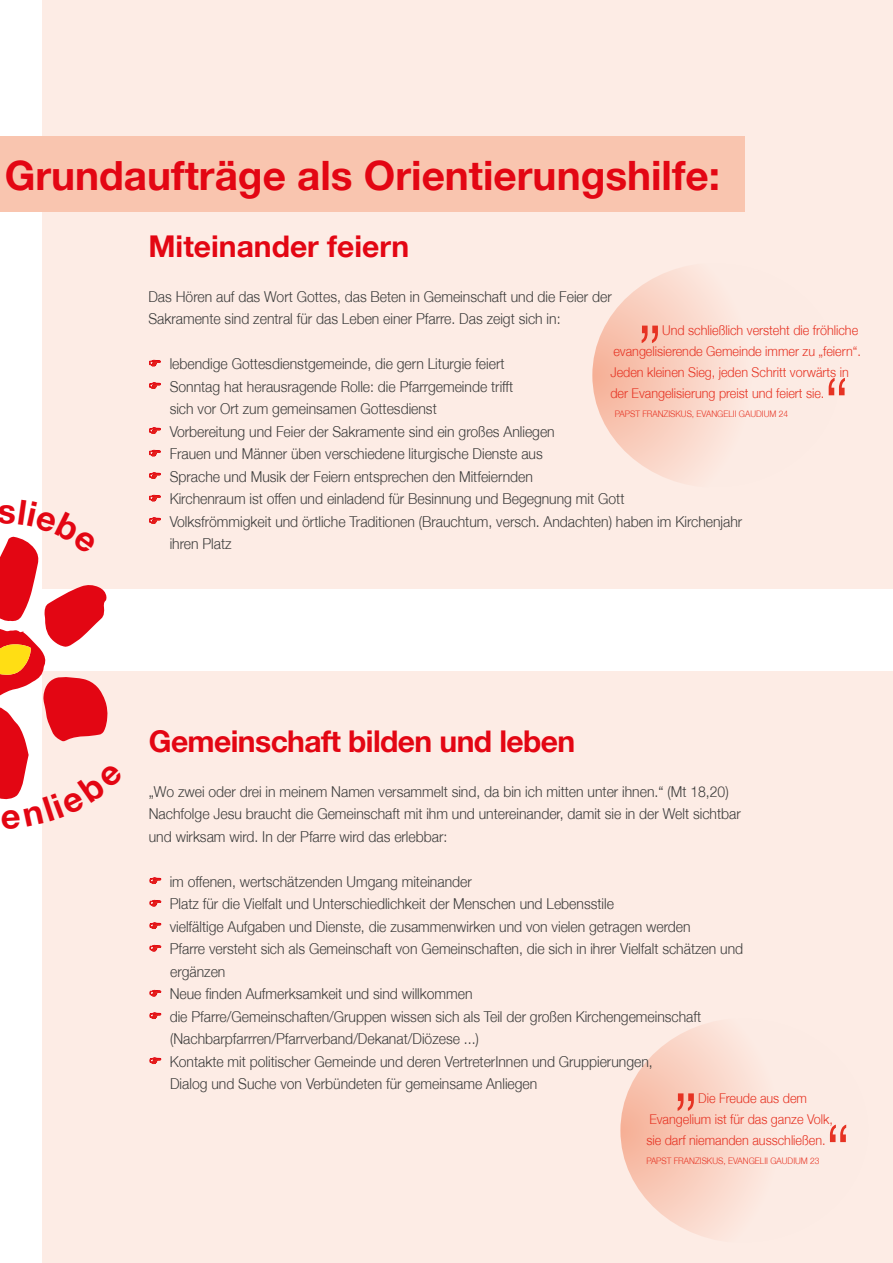
<style>
.page{position:relative;width:893px;height:1263px;background:#fff}
.page>*{position:absolute;margin:0;border:0;box-sizing:border-box;transform-origin:0 0}
.t1{font:300 72px "Helvetica Neue";color:#e63323;scale:.93 1}
.t2{font:700 40.5px "Helvetica Neue";color:#e30613}
.t3{font:700 30px "Helvetica Neue";letter-spacing:-.02em;color:#e30613}
.t4{font:700 30px "Helvetica Neue";color:#e30613}
.t5{font:300 15px/22.5px "Helvetica Neue";color:#3c3c3b;scale:.93 1}
.t6{font:300 13.5px/21px "Helvetica Neue";color:#e63323;scale:.93 1}
.t7{font:300 9px "Helvetica Neue";color:#e63323;scale:.93 1}
</style>
<div class="page">
<div style="left:43px;top:672px;width:850px;height:591px;background:#fdece5"></div>
<div style="left:43px;top:0;width:850px;height:589px;background:#fdece5"></div>
<div style="left:0;top:136px;width:744px;height:76px;background:#f9c5af"></div>
<svg style="left:592px;top:263px;width:249px;height:225px"></svg>
<svg style="left:620px;top:1018px;width:249px;height:225px"></svg>
<svg style="left:149px;top:360px;width:12px;height:6px"></svg>
<svg style="left:149px;top:382px;width:12px;height:7px"></svg>
<svg style="left:149px;top:427px;width:12px;height:7px"></svg>
<svg style="left:149px;top:450px;width:12px;height:6px"></svg>
<svg style="left:149px;top:472px;width:12px;height:7px"></svg>
<svg style="left:149px;top:495px;width:12px;height:6px"></svg>
<svg style="left:149px;top:517px;width:12px;height:7px"></svg>
<svg style="left:150px;top:877px;width:11px;height:7px"></svg>
<svg style="left:150px;top:900px;width:11px;height:6px"></svg>
<svg style="left:150px;top:922px;width:11px;height:7px"></svg>
<svg style="left:150px;top:945px;width:11px;height:6px"></svg>
<svg style="left:150px;top:990px;width:11px;height:6px"></svg>
<svg style="left:150px;top:1012px;width:11px;height:7px"></svg>
<svg style="left:150px;top:1057px;width:11px;height:7px"></svg>
<svg style="left:0;top:500px;width:124px;height:329px"></svg>
<h2 class="t2" style="left:5px;top:150px;width:717px">Grundaufträge als Orientierungshilfe:</h2>
<h3 class="t4" style="left:148px;top:227px;width:262px">Miteinander feiern</h3>
<p class="t5" style="left:148px;top:285px;width:500px">Das Hören auf das Wort Gottes, das Beten in Gemeinschaft und die Feier der<br>Sakramente sind zentral für das Leben einer Pfarre. Das zeigt sich in:</p>
<p class="t5" style="left:170px;top:352px;width:617px">lebendige Gottesdienstgemeinde, die gern Liturgie feiert<br>Sonntag hat herausragende Rolle: die Pfarrgemeinde trifft<br>sich vor Ort zum gemeinsamen Gottesdienst<br>Vorbereitung und Feier der Sakramente sind ein großes Anliegen<br>Frauen und Männer üben verschiedene liturgische Dienste aus<br>Sprache und Musik der Feiern entsprechen den Mitfeiernden<br>Kirchenraum ist offen und einladend für Besinnung und Begegnung mit Gott<br>Volksfrömmigkeit und örtliche Traditionen (Brauchtum, versch. Andachten) haben im Kirchenjahr ihren Platz</p>
<p class="t6" style="left:610px;top:319px;width:271px;text-indent:52px">Und schließlich versteht die fröhliche evangelisierende Gemeinde immer zu „feiern“.<br>Jeden kleinen Sieg, jeden Schritt vorwärts in der Evangelisierung preist und feiert sie.</p>
<p class="t7" style="left:615px;top:408px;width:188px">PAPST FRANZISKUS, EVANGELII GAUDIUM 24</p>
<h1 class="t1" style="left:637px;top:264px;width:28px">„</h1>
<h1 class="t1" style="left:824px;top:360px;width:28px">“</h1>
<h3 class="t3" style="left:149px;top:722px;width:428px">Gemeinschaft bilden und leben</h3>
<p class="t5" style="left:149px;top:780px;width:638px">„Wo zwei oder drei in meinem Namen versammelt sind, da bin ich mitten unter ihnen.“ (Mt 18,20)<br>Nachfolge Jesu braucht die Gemeinschaft mit ihm und untereinander, damit sie in der Welt sichtbar und wirksam wird. In der Pfarre wird das erlebbar:</p>
<p class="t5" style="left:170px;top:870px;width:618px">im offenen, wertschätzenden Umgang miteinander<br>Platz für die Vielfalt und Unterschiedlichkeit der Menschen und Lebensstile<br>vielfältige Aufgaben und Dienste, die zusammenwirken und von vielen getragen werden<br>Pfarre versteht sich als Gemeinschaft von Gemeinschaften, die sich in ihrer Vielfalt schätzen und ergänzen<br>Neue finden Aufmerksamkeit und sind willkommen<br>die Pfarre/Gemeinschaften/Gruppen wissen sich als Teil der großen Kirchengemeinschaft (Nachbarpfarrren/Pfarrverband/Dekanat/Diözese ...)<br>Kontakte mit politischer Gemeinde und deren VertreterInnen und Gruppierungen,<br>Dialog und Suche von Verbündeten für gemeinsame Anliegen</p>
<p class="t6" style="left:646px;top:1087px;width:202px;text-indent:52px">Die Freude aus dem<br>Evangelium ist für das ganze Volk, sie darf niemanden ausschließen.</p>
<p class="t7" style="left:646px;top:1155px;width:188px">PAPST FRANZISKUS, EVANGELII GAUDIUM 23</p>
<h1 class="t1" style="left:673px;top:1031px;width:28px">„</h1>
<h1 class="t1" style="left:826px;top:1106px;width:28px">“</h1>
</div>
